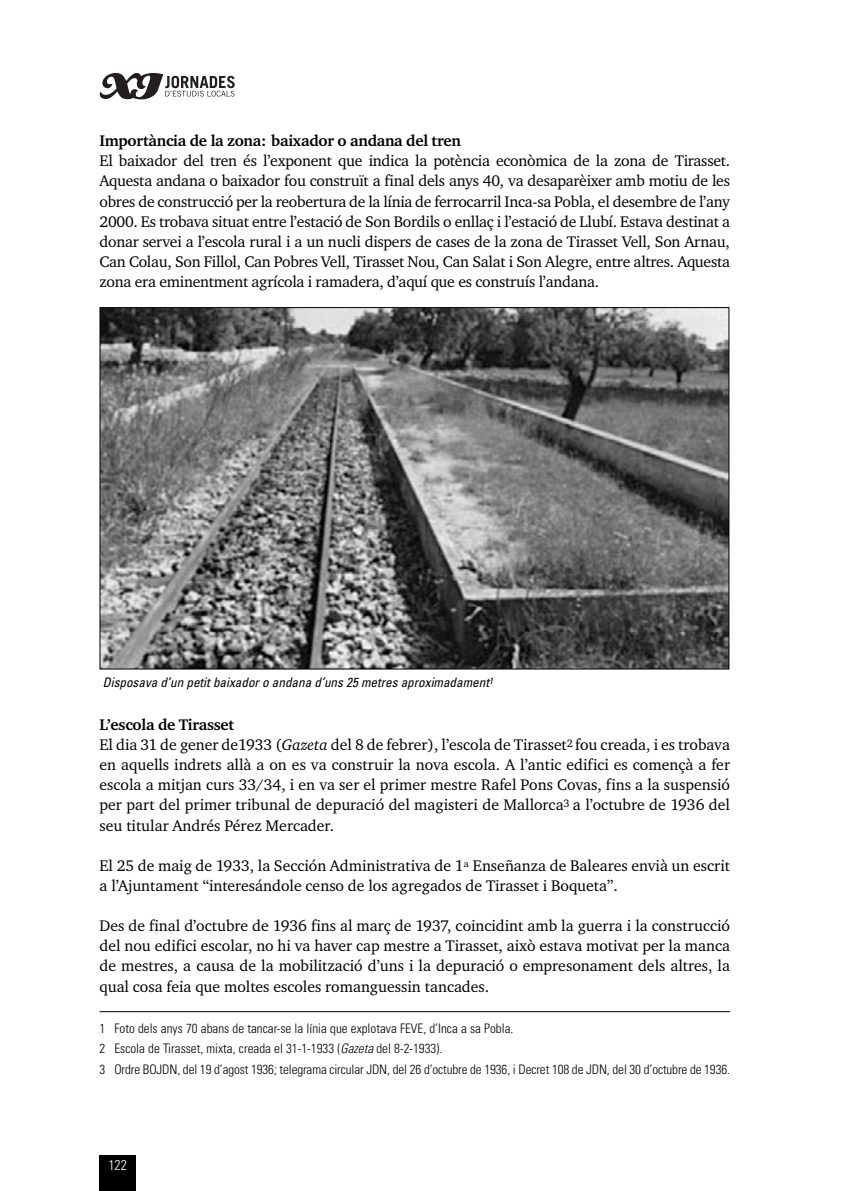
<style>
.page{position:relative;width:844px;height:1191px;background:#fff}
.page>*{position:absolute;margin:0;border:0;box-sizing:border-box;transform-origin:0 0}
.t1{font:15.75px/20.1px "Charter ITC";color:#000;text-align:justify}
.t2{font:700 15.75px "Charter ITC";letter-spacing:-.015em;color:#000}
.t3{font:300 condensed 14px "Univers";color:#fff}
.t4{font:300 condensed 13.12px/20.7px "Univers";color:#000}
.t5{font:italic condensed 13.12px "Univers";color:#000}
.s1{font-weight:700}
.s2{font-style:italic}
</style>
<div class="page">
<svg style="left:100px;top:73px;width:135px;height:26px"></svg>
<div style="left:99px;top:1155px;width:37px;height:36px;background:#000"></div>
<hr style="left:99px;top:1011px;width:631px;height:1px;background:#000">
<img style="left:101px;top:309px;width:626px;height:358px">
<p class="t2" style="left:99px;top:134px;width:363px">Importància de la zona: baixador o andana del tren</p>
<p class="t1" style="left:99px;top:152px;width:632px">El baixador del tren és l’exponent que indica la potència econòmica de la zona de Tirasset.<br>Aquesta andana o baixador fou construït a final dels anys 40, va desaparèixer amb motiu de les obres de construcció per la reobertura de la línia de ferrocarril Inca-sa Pobla, el desembre de l’any 2000. Es trobava situat entre l’estació de Son Bordils o enllaç i l’estació de Llubí. Estava destinat a donar servei a l’escola rural i a un nucli dispers de cases de la zona de Tirasset Vell, Son Arnau, Can Colau, Son Fillol, Can Pobres Vell, Tirasset Nou, Can Salat i Son Alegre, entre altres. Aquesta zona era eminentment agrícola i ramadera, d’aquí que es construís l’andana.</p>
<p class="t5" style="left:103px;top:677px;width:393px">Disposava d’un petitbaixadoro andana d’uns 25 metres aproximadament<sup>1</sup></p>
<p class="t1" style="left:99px;top:716px;width:632px;text-align:left"><span class="s1">L’escola de Tirasset<br></span>El dia 31 de gener de1933 (<span class="s2">Gazeta</span> del 8 de febrer), l’escola de Tirasset<sup>2</sup> fou creada, i es trobava en aquells indrets allà a on es va construir la nova escola. A l’antic edifici es començà a fer escola a mitjan curs 33/34, i en va ser el primer mestre Rafel Pons Covas, fins a la suspensió per part del primer tribunal de depuració del magisteri de Mallorca<sup>3</sup> a l’octubre de 1936 del seu titular Andrés Pérez Mercader.</p>
<p class="t1" style="left:99px;top:856px;width:632px">El 25 de maig de 1933, la Sección Administrativa de 1ª Enseñanza de Baleares envià un escrit a l’Ajuntament “interesándole censo de los agregados de Tirasset i Boqueta”.</p>
<p class="t1" style="left:99px;top:917px;width:632px">Des de final d’octubre de 1936 fins al març de 1937, coincidint amb la guerra i la construcció del nou edifici escolar, no hi va haver cap mestre a Tirasset, això estava motivat per la manca de mestres, a causa de la mobilització d’uns i la depuració o empresonament dels altres, la qual cosa feia que moltes escoles romanguessin tancades.</p>
<p class="t4" style="left:99px;top:1019px;width:632px">1 Foto dels anys 70 abans de tancar-se la línia que explotava FEVE, d’Inca a sa Pobla.<br>2 Escola de Tirasset, mixta, creada el 31-1-1933 (<span class="s2">Gazeta</span>del 8-2-1933).<br>3 Ordre BOJDN, del 19 d’agost 1936; telegrama circular JDN, del 26 d’octubre de 1936, i Decret 108 de JDN, del 30 d’octubre de 1936.</p>
<p class="t3" style="left:108px;top:1160px;width:20px">122</p>
</div>
